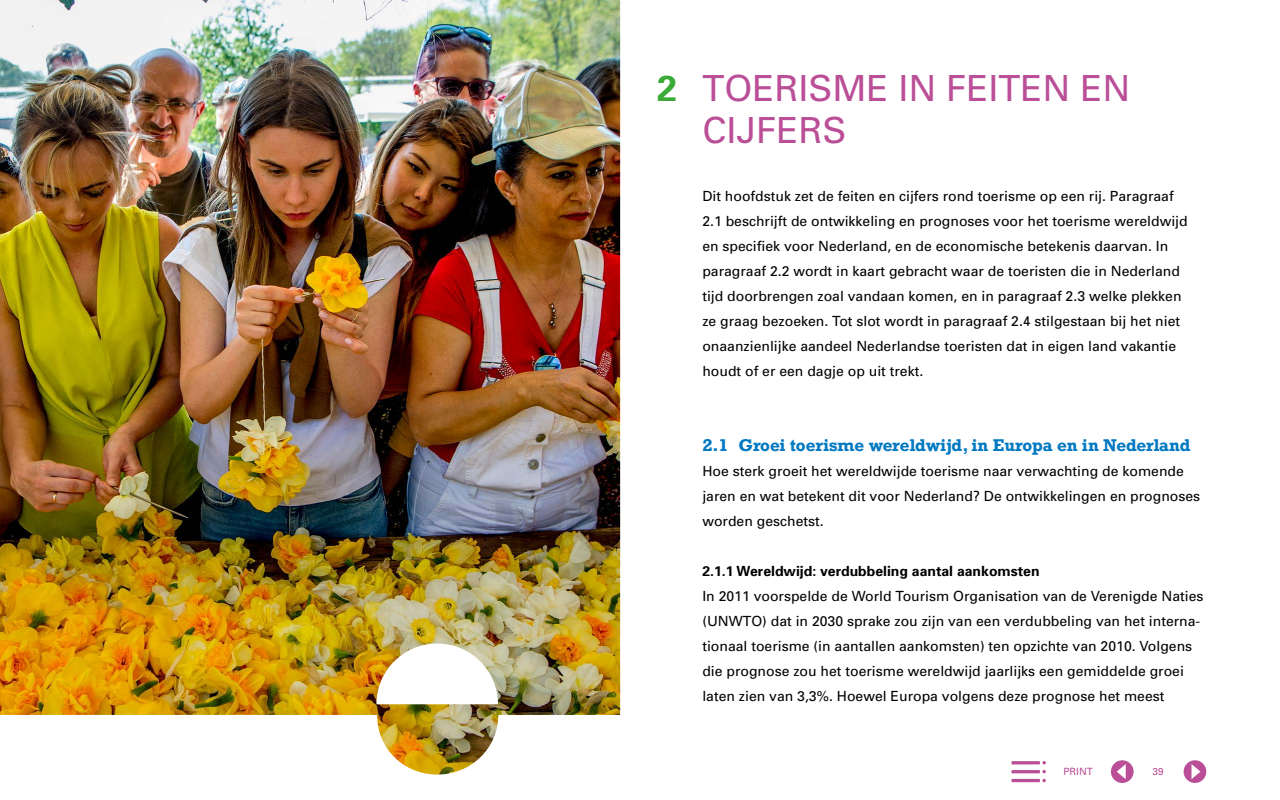
<style>
.page{position:relative;width:1280px;height:800px;background:#fff}
.page>*{position:absolute;margin:0;border:0;box-sizing:border-box;transform-origin:0 0}
.HOOFDSTUK_TITEL__H1{font:36px/42px "Univers";color:#ba4e97}
.Paragraafkop_rockwel{font:700 16px "Rockwell";letter-spacing:-.01em;color:#0079c2}
.platte_tekst__P{font:14px/25px "Univers";color:#000}
.Alinea_kop_vet__H3{font:700 14px "Univers";color:#000}
.t1{font:10px "Univers";color:#ba4e97}
.s1{font-weight:700;color:#3baa36}
</style>
<div class="page">
<svg style="left:1184px;top:760px;width:22px;height:23px"></svg>
<svg style="left:1111px;top:760px;width:23px;height:23px"></svg>
<svg style="left:1042px;top:779px;width:4px;height:3px"></svg>
<hr style="left:1011px;top:779px;width:29px;height:3px;background:#ba4e97">
<hr style="left:1011px;top:770px;width:29px;height:3px;background:#ba4e97">
<svg style="left:1042px;top:770px;width:4px;height:3px"></svg>
<hr style="left:1011px;top:761px;width:29px;height:3px;background:#ba4e97">
<svg style="left:1042px;top:761px;width:4px;height:3px"></svg>
<img style="left:0;top:0;width:620px;height:775px">
<h1 class="HOOFDSTUK_TITEL__H1" style="left:702px;top:67px;width:430px;text-indent:-45px"><span class="s1">2</span> TOERISME IN FEITEN EN<br>CIJFERS</h1>
<p class="platte_tekst__P" style="left:702px;top:183px;width:487px">Dit hoofdstuk zet de feiten en cijfers rond toerisme op een rij. Paragraaf 2.1 beschrijft de ontwikkeling en prognoses voor het toerisme wereldwijd en specifiek voor Nederland, en de economische betekenis daarvan. In paragraaf 2.2 wordt in kaart gebracht waar de toeristen die in Nederland tijd doorbrengen zoal vandaan komen, en in paragraaf 2.3 welke plekken ze graag bezoeken. Tot slot wordt in paragraaf 2.4 stilgestaan bij het niet onaanzienlijke aandeel Nederlandse toeristen dat in eigen land vakantie houdt of er een dagje op uit trekt.</p>
<h2 class="Paragraafkop_rockwel" style="left:702px;top:435px;width:490px">2.1 Groei toerisme wereldwijd, in Europa en in Nederland</h2>
<p class="platte_tekst__P" style="left:702px;top:458px;width:499px">Hoe sterk groeit het wereldwijde toerisme naar verwachting de komende jaren en wat betekent dit voor Nederland? De ontwikkelingen en prognoses worden geschetst.</p>
<h3 class="Alinea_kop_vet__H3" style="left:702px;top:562px;width:339px">2.1.1 Wereldwijd: verdubbeling aantal aankomsten</h3>
<p class="platte_tekst__P" style="left:702px;top:583px;width:503px">In 2011 voorspelde de World Tourism Organisation van de Verenigde Naties (UNWTO) dat in 2030 sprake zou zijn van een verdubbeling van het interna&shy;tionaal toerisme (in aantallen aankomsten) ten opzichte van 2010. Volgens die prognose zou het toerisme wereldwijd jaarlijks een gemiddelde groei laten zien van 3,3%. Hoewel Europa volgens deze prognose het meest</p>
<p class="t1" style="left:1063px;top:765px;width:31px">PRINT</p>
<p class="t1" style="left:1153px;top:765px;width:13px">39</p>
</div>
